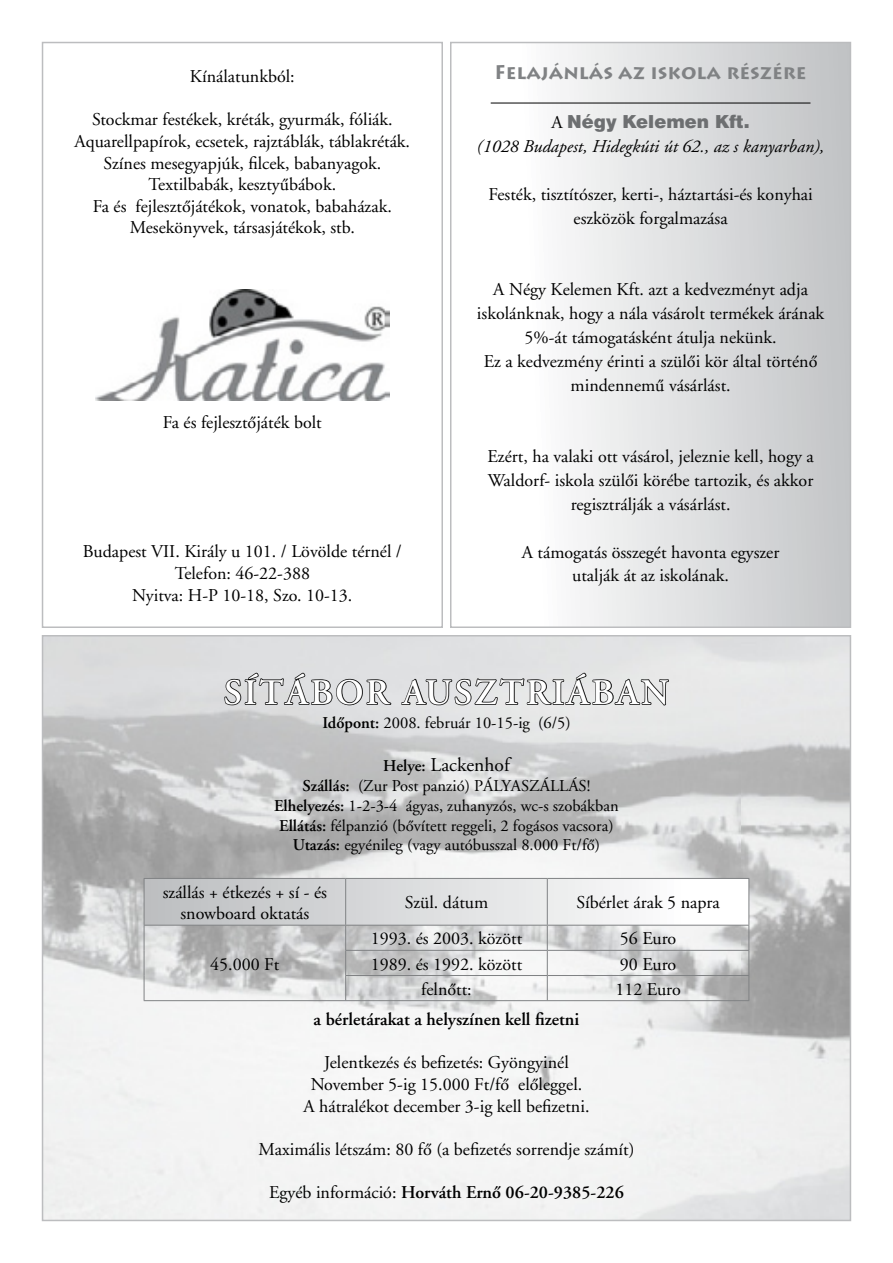
<style>
.page{position:relative;width:893px;height:1263px;background:#fff}
.page>*{position:absolute;margin:0;border:0;box-sizing:border-box;transform-origin:0 0}
.t1{font:36px "H Adobe Garamond Semibold A";letter-spacing:.06em;color:#fff}
.t2{font:700 19.5px "Lithos Pro";color:#808284}
.t3{font:19.5px "H Adobe Garamond Regular A";color:#000}
.t4{font:18px/21.6px "H Adobe Garamond Regular A";color:#000;text-align:center}
.t5{font:18px "H Adobe Garamond Semibold A";color:#000}
.t6{font:18px "H Adobe Garamond Italic A";color:#000}
.t7{font:18px "H Swiss 721 Black A";color:#6d6f71}
.t8{font:16.5px/19.8px "H Adobe Garamond Regular A";color:#000;text-align:center}
.s1{font-family:"H Adobe Garamond Regular A";color:#000}
.s2{font-family:"H Adobe Garamond Semibold A"}
.s3{font-family:"H Adobe Garamond Semibold A";font-size:16.5px}
.s4{font-family:"H Adobe Garamond Regular A"}
</style>
<div class="page">
<img style="left:95px;top:289px;width:295px;height:112px">
<div style="left:42px;top:42px;width:401px;height:586px;border:2px solid #bcbdbf"></div>
<svg style="left:490px;top:45px;width:358px;height:580px"></svg>
<div style="left:450px;top:42px;width:401px;height:586px;border:2px solid #bcbdbf"></div>
<hr style="left:491px;top:103px;width:319px;height:1px;background:#000">
<img style="left:45px;top:638px;width:803px;height:580px">
<svg style="left:224px;top:664px;width:168px;height:42px;background:#b3b4b5"></svg>
<svg style="left:400px;top:664px;width:270px;height:42px;background:#b8b9ba"></svg>
<svg style="left:144px;top:878px;width:605px;height:122px"></svg>
<hr style="left:144px;top:1000px;width:605px;height:1px;background:#808284">
<p class="t4" style="left:190px;top:66px;width:106px">Kínálatunkból:</p>
<p class="t4" style="left:75px;top:109px;width:337px">Stockmar festékek, kréták, gyurmák, fóliák.<br>Aquarellpapírok, ecsetek, rajztáblák, táblakréták.<br>Színes mesegyapjúk, fi-lcek, babanyagok.<br>Textilbabák, kesztyûbábok.<br>Fa és fejlesztôjátékok, vonatok, babaházak.<br>Mesekönyvek, társasjátékok, stb.</p>
<p class="t4" style="left:163px;top:412px;width:160px">Fa és fejlesztôjáték bolt</p>
<p class="t4" style="left:83px;top:541px;width:320px">Budapest VII. Király u 101. / Lövölde térnél /<br>Telefon: 46-22-388<br>Nyitva: H-P 10-18, Szo. 10-13.</p>
<p class="t2" style="left:495px;top:60px;width:313px">Felajánlás az iskola részére</p>
<p class="t7" style="left:552px;top:111px;width:200px"><span class="s1">A</span> Négy Kelemen Kft.</p>
<p class="t6" style="left:477px;top:137px;width:349px">(1028 Budapest, Hidegkúti út 62., az s kanyarban),</p>
<p class="t4" style="left:488px;top:183px;width:326px;line-height:23.9px">Festék, tisztítószer, kerti-, háztartási-és konyhai eszközök forgalmazása</p>
<p class="t4" style="left:477px;top:278px;width:349px;line-height:23.9px">A Négy Kelemen Kft. azt a kedvezményt adja iskolánknak, hogy a nála vásárolt termékek árának 5%-át támogatásként átulja nekünk.<br>Ez a kedvezmény érinti a szülôi kör által történô mindennemû vásárlást.</p>
<p class="t4" style="left:487px;top:445px;width:328px;line-height:23.9px">Ezért, ha valaki ott vásárol, jeleznie kell, hogy a<br>Waldorf- iskola szülôi körébe tartozik, és akkor regisztrálják a vásárlást.</p>
<p class="t4" style="left:522px;top:540px;width:259px;line-height:23.9px">A támogatás összegét havonta egyszer utalják át az iskolának.</p>
<h1 class="t1" style="left:224px;top:673px;width:447px">SÍTÁBOR AUSZTRIÁBAN</h1>
<p class="t8" style="left:322px;top:713px;width:250px"><span class="s2">Idôpont:</span> 2008. február 10-15-ig (6/5)</p>
<p class="t3" style="left:383px;top:755px;width:128px"><span class="s3">Helye:</span> Lackenhof</p>
<p class="t8" style="left:274px;top:776px;width:346px"><span class="s2">Szállás:</span> (Zur Post panzió) PÁLYASZÁLLÁS!<br><span class="s2">Elhelyezés:</span> 1-2-3-4 ágyas, zuhanyzós, wc-s szobákban <span class="s2">Ellátás:</span> félpanzió (bôvített reggeli, 2 fogásos vacsora)<br><span class="s2">Utazás:</span> egyénileg (vagy autóbusszal 8.000 Ft/fô)</p>
<p class="t4" style="left:163px;top:881px;width:166px">szállás + étkezés + sí - és snowboard oktatás</p>
<p class="t4" style="left:405px;top:892px;width:85px">Szül. dátum</p>
<p class="t4" style="left:576px;top:892px;width:145px">Síbérlet árak 5 napra</p>
<p class="t4" style="left:210px;top:953px;width:71px">45.000 Ft</p>
<p class="t4" style="left:371px;top:928px;width:153px">1993. és 2003. között</p>
<p class="t4" style="left:620px;top:928px;width:58px">56 Euro</p>
<p class="t4" style="left:371px;top:953px;width:153px">1989. és 1992. között</p>
<p class="t4" style="left:620px;top:953px;width:58px">90 Euro</p>
<p class="t4" style="left:421px;top:979px;width:52px">felnôtt:</p>
<p class="t4" style="left:615px;top:979px;width:67px">112 Euro</p>
<p class="t5" style="left:314px;top:1009px;width:267px">a bérletárakat a helyszínen kell fizetni</p>
<p class="t4" style="left:303px;top:1052px;width:287px">Jelentkezés és befi-zetés: Gyöngyinél<br>November 5-ig 15.000 Ft/fô elôleggel.<br>A hátralékot december 3-ig kell befi-zetni.</p>
<p class="t4" style="left:259px;top:1139px;width:377px">Maximális létszám: 80 fô (a befi-zetés sorrendje számít)</p>
<p class="t5" style="left:269px;top:1182px;width:356px"><span class="s4">Egyéb információ:</span> Horváth Ernô 06-20-9385-226</p>
</div>
